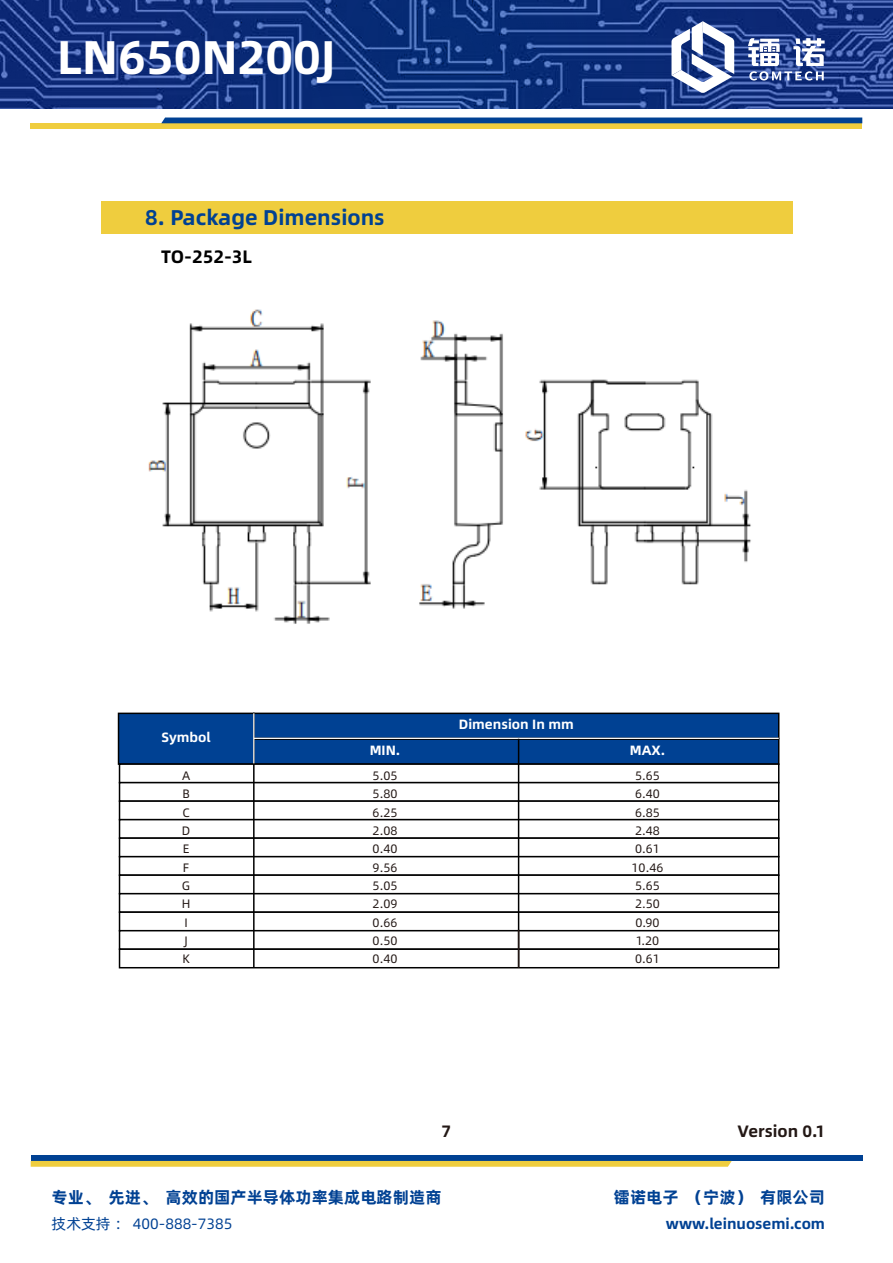
<style>
.page{position:relative;width:893px;height:1263px;background:#fff}
.page>*{position:absolute;margin:0;border:0;box-sizing:border-box;transform-origin:0 0}
.t1{font:47.25px "Alibaba Pu Hui Ti B";color:#fff}
.t2{font:21.3px "Alibaba Pu Hui Ti B";color:#004193}
.t3{font:18px "Alibaba Pu Hui Ti B";color:#000}
.t4{font:16.5px "Alibaba Pu Hui Ti B";color:#004193}
.t5{font:16.5px "Alibaba Pu Hui Ti B";color:#231815}
.t6{font:15px "Alibaba Pu Hui Ti B";color:#004193}
.t7{font:15px "Alibaba Pu Hui Ti R";color:#004193}
.t8{font:13.5px "Alibaba Pu Hui Ti B";color:#fff}
.t9{font:12.3px/18.3px "Alibaba Pu Hui Ti R";color:#231815;text-align:justify}
</style>
<div class="page">
<div style="left:31px;top:1155px;width:831px;height:6px;background:#004193"></div>
<svg style="left:31px;top:1161px;width:701px;height:6px;background:#efcf46"></svg>
<svg style="left:0;top:0;width:893px;height:108px;background:#183884"></svg>
<div style="left:31px;top:123px;width:831px;height:6px;background:#efcd3e"></div>
<div style="left:161px;top:118px;width:701px;height:5px;background:#004193"></div>
<svg style="left:671px;top:21px;width:63px;height:72px"></svg>
<svg style="left:748px;top:38px;width:77px;height:43px"></svg>
<div style="left:101px;top:201px;width:691px;height:32px;background:#efcd3e"></div>
<div style="left:118px;top:713px;width:137px;height:52px;background:#004193;border:2px solid #000"></div>
<div style="left:253px;top:738px;width:526px;height:27px;background:#004193;border:2px solid #000"></div>
<div style="left:253px;top:713px;width:526px;height:26px;background:#004193;border:2px solid #000"></div>
<hr style="left:254px;top:738px;width:525px;height:1px;background:#fff">
<hr style="left:253px;top:713px;width:1px;height:51px;background:#fff">
<div style="left:119px;top:763px;width:660px;height:20px;background:#fff;border:2px solid #000"></div>
<div style="left:119px;top:782px;width:660px;height:20px;background:#fff;border:2px solid #000"></div>
<div style="left:119px;top:800px;width:660px;height:20px;background:#fff;border:2px solid #000"></div>
<div style="left:119px;top:819px;width:660px;height:20px;background:#fff;border:2px solid #000"></div>
<div style="left:119px;top:837px;width:660px;height:20px;background:#fff;border:2px solid #000"></div>
<div style="left:119px;top:856px;width:660px;height:20px;background:#fff;border:2px solid #000"></div>
<div style="left:119px;top:874px;width:660px;height:20px;background:#fff;border:2px solid #000"></div>
<div style="left:119px;top:893px;width:660px;height:20px;background:#fff;border:2px solid #000"></div>
<div style="left:119px;top:911px;width:660px;height:20px;background:#fff;border:2px solid #000"></div>
<div style="left:119px;top:930px;width:660px;height:20px;background:#fff;border:2px solid #000"></div>
<div style="left:119px;top:948px;width:660px;height:20px;background:#fff;border:2px solid #000"></div>
<hr style="left:518px;top:739px;width:1px;height:229px;background:#000">
<hr style="left:253px;top:764px;width:2px;height:204px;background:#000">
<hr style="left:518px;top:930px;width:1px;height:38px;background:#231815">
<img style="left:148px;top:309px;width:603px;height:315px">
<h1 class="t1" style="left:57px;top:20px;width:279px">LN650N200J</h1>
<h2 class="t2" style="left:145px;top:200px;width:241px">8. Package Dimensions</h2>
<h3 class="t3" style="left:161px;top:243px;width:92px">TO-252-3L</h3>
<p class="t8" style="left:459px;top:714px;width:116px">Dimension In mm</p>
<p class="t8" style="left:162px;top:727px;width:51px">Symbol</p>
<p class="t9" style="left:182px;top:766px;width:10px;text-align:left">A<br>B<br>C<br>D<br>E<br>F<br>G<br>H<br>I<br>J<br>K</p>
<p class="t8" style="left:370px;top:740px;width:32px">MIN.</p>
<p class="t8" style="left:630px;top:740px;width:37px">MAX.</p>
<p class="t9" style="left:373px;top:766px;width:26px">5.05<br>5.80<br>6.25<br>2.08<br>0.40<br>9.56<br>5.05<br>2.09<br>0.66<br>0.50<br>0.40</p>
<p class="t9" style="left:632px;top:766px;width:33px;text-align:center">5.65<br>6.40<br>6.85<br>2.48<br>0.61<br>10.46<br>5.65<br>2.50<br>0.90<br>1.20<br>0.61</p>
<h3 class="t5" style="left:442px;top:1118px;width:11px">7</h3>
<h3 class="t5" style="left:737px;top:1118px;width:89px">Version 0.1</h3>
<h3 class="t4" style="left:52px;top:1184px;width:391px">专业、先进、高效的国产半导体功率集成电路制造商</h3>
<h3 class="t4" style="left:614px;top:1184px;width:213px">镭诺电子（宁波）有限公司</h3>
<p class="t7" style="left:52px;top:1213px;width:182px">技术支持： 400-888-7385</p>
<p class="t6" style="left:666px;top:1212px;width:161px">www.leinuosemi.com</p>
</div>
